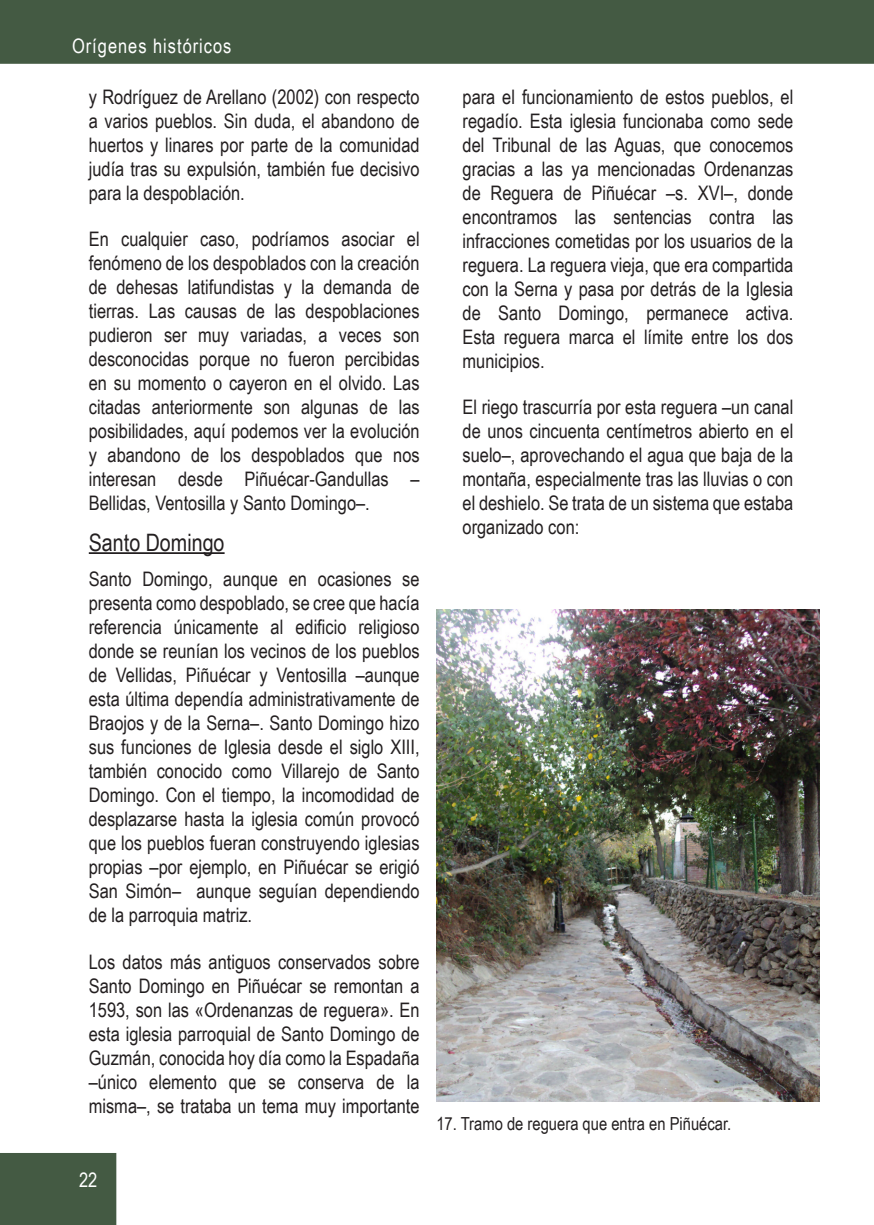
<style>
.page{position:relative;width:874px;height:1225px;background:#fff}
.page>*{position:absolute;margin:0;border:0;box-sizing:border-box;transform-origin:0 0}
.t1{font:24px "Arial Narrow";color:#231f20}
.t2{font:20px/24px "Arial Narrow";color:#231f20;text-align:justify}
.t3{font:20px "Arial Narrow";letter-spacing:.05em;color:#fff}
.t4{font:18px "Arial Narrow";color:#231f20}
</style>
<div class="page">
<div style="left:0;top:0;width:873px;height:64px;background:#445a43"></div>
<div style="left:0;top:1153px;width:116px;height:72px;background:#445a43"></div>
<hr style="left:89px;top:552px;width:135px;height:2px;background:#231f20">
<img style="left:436px;top:609px;width:383px;height:492px">
<p class="t3" style="left:72px;top:31px;width:161px">Orígenes históricos</p>
<p class="t2" style="left:89px;top:84px;width:332px">y Rodríguez de Arellano (2002) con respecto a varios pueblos. Sin duda, el abandono de huertos y linares por parte de la comunidad judía tras su expulsión, también fue decisivo para la despoblación.</p>
<p class="t2" style="left:89px;top:226px;width:332px">En cualquier caso, podríamos asociar el fenómeno de los despoblados con la creación de dehesas latifundistas y la demanda de tierras. Las causas de las despoblaciones pudieron ser muy variadas, a veces son desconocidas porque no fueron percibidas en su momento o cayeron en el olvido. Las citadas anteriormente son algunas de las posibilidades, aquí podemos ver la evolución y abandono de los despoblados que nos interesan desde Piñuécar-Gandullas – Bellidas, Ventosilla y Santo Domingo–.</p>
<p class="t1" style="left:89px;top:524px;width:137px">Santo Domingo</p>
<p class="t2" style="left:89px;top:566px;width:332px">Santo Domingo, aunque en ocasiones se presenta como despoblado, se cree que hacía referencia únicamente al edificio religioso donde se reunían los vecinos de los pueblos de Vellidas, Piñuécar y Ventosilla –aunque esta última dependía administrativamente de Braojos y de la Serna–. Santo Domingo hizo sus funciones de Iglesia desde el siglo XIII, también conocido como Villarejo de Santo Domingo. Con el tiempo, la incomodidad de desplazarse hasta la iglesia común provocó que los pueblos fueran construyendo iglesias propias –por ejemplo, en Piñuécar se erigió San Simón– aunque seguían dependiendo de la parroquia matriz.</p>
<p class="t2" style="left:89px;top:949px;width:332px">Los datos más antiguos conservados sobre Santo Domingo en Piñuécar se remontan a 1593, son las «Ordenanzas de reguera». En esta iglesia parroquial de Santo Domingo de Guzmán, conocida hoy día como la Espadaña –único elemento que se conserva de la misma–, se trataba un tema muy importante</p>
<p class="t3" style="left:79px;top:1164px;width:20px">22</p>
<p class="t2" style="left:462px;top:84px;width:332px">para el funcionamiento de estos pueblos, el regadío. Esta iglesia funcionaba como sede del Tribunal de las Aguas, que conocemos gracias a las ya mencionadas Ordenanzas de Reguera de Piñuécar –s. XVI–, donde encontramos las sentencias contra las infracciones cometidas por los usuarios de la reguera. La reguera vieja, que era compartida con la Serna y pasa por detrás de la Iglesia de Santo Domingo, permanece activa.<br>Esta reguera marca el límite entre los dos municipios.</p>
<p class="t2" style="left:462px;top:394px;width:332px">El riego trascurría por esta reguera –un canal de unos cincuenta centímetros abierto en el suelo–, aprovechando el agua que baja de la montaña, especialmente tras las lluvias o con el deshielo. Se trata de un sistema que estaba organizado con:</p>
<p class="t4" style="left:436px;top:1110px;width:296px">17. Tramo de reguera que entra en Piñuécar.</p>
</div>
